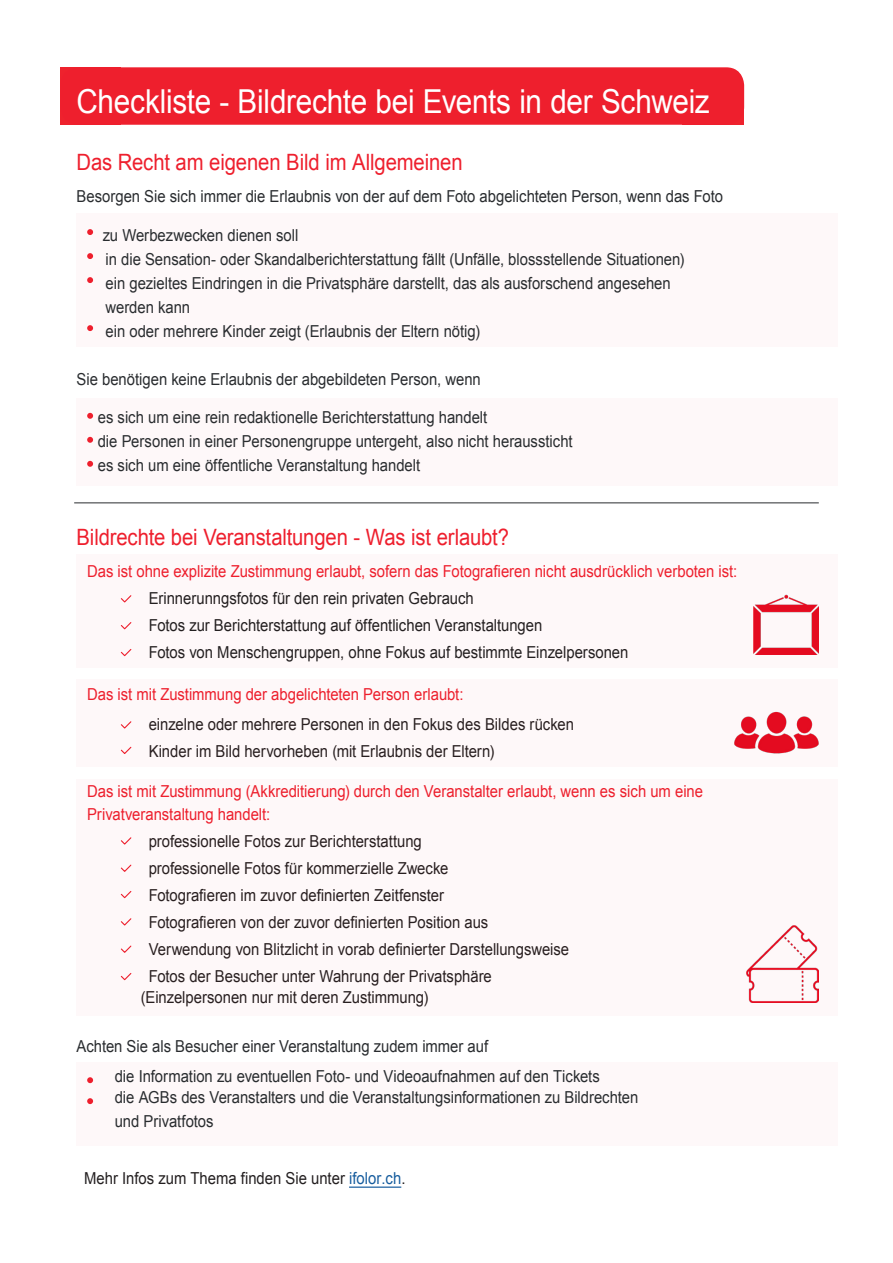
<style>
.page{position:relative;width:893px;height:1263px;background:#fff}
.page>*{position:absolute;margin:0;border:0;box-sizing:border-box;transform-origin:0 0}
.t1{font:33px "Arial";letter-spacing:-.01em;color:#fff;scale:.9 1}
.t2{font:22.5px "Arial";letter-spacing:-.005em;color:#ee1f2d;scale:.9 1}
.t3{font:16.5px "Arial";color:#292c2f;scale:.9 1}
.t4{font:16.5px "Arial";color:#231f20;scale:.9 1}
.t5{font:16.5px "Arial";letter-spacing:-.005em;color:#ee1f2d;scale:.9 1}
.s1{color:#175d9e}
</style>
<div class="page">
<div style="left:60px;top:67px;width:61px;height:58px;background:#ee222d"></div>
<div style="left:682px;top:104px;width:62px;height:21px;background:#ee222d"></div>
<div style="left:60px;top:67px;width:684px;height:58px;background:#ee1f2d;border-radius:18px"></div>
<div style="left:77px;top:398px;width:761px;height:87px;background:#fef8f9"></div>
<div style="left:77px;top:214px;width:761px;height:133px;background:#fef8f9"></div>
<svg style="left:87px;top:325px;width:6px;height:6px"></svg>
<svg style="left:87px;top:277px;width:6px;height:6px"></svg>
<svg style="left:87px;top:461px;width:6px;height:6px"></svg>
<svg style="left:87px;top:253px;width:6px;height:6px"></svg>
<svg style="left:87px;top:437px;width:6px;height:6px"></svg>
<svg style="left:87px;top:229px;width:6px;height:6px"></svg>
<svg style="left:87px;top:413px;width:6px;height:6px"></svg>
<hr style="left:74px;top:503px;width:745px;height:1px;background:#292c2f">
<div style="left:77px;top:555px;width:761px;height:113px;background:#fef8f9"></div>
<svg style="left:120px;top:595px;width:12px;height:8px"></svg>
<svg style="left:120px;top:622px;width:12px;height:8px"></svg>
<svg style="left:120px;top:649px;width:12px;height:8px"></svg>
<div style="left:77px;top:1062px;width:761px;height:84px;background:#fef8f9"></div>
<svg style="left:87px;top:1098px;width:6px;height:6px"></svg>
<svg style="left:87px;top:1077px;width:6px;height:6px"></svg>
<div style="left:77px;top:679px;width:761px;height:88px;background:#fef8f9"></div>
<div style="left:77px;top:779px;width:761px;height:236px;background:#fef8f9"></div>
<img style="left:753px;top:595px;width:66px;height:60px">
<img style="left:734px;top:711px;width:85px;height:43px">
<img style="left:746px;top:926px;width:73px;height:76px">
<hr style="left:349px;top:1186px;width:52px;height:2px;background:#175d9e">
<p class="t1" style="left:77px;top:79px;width:705px">Checkliste - Bildrechte bei Events in der Schweiz</p>
<p class="t2" style="left:77px;top:147px;width:430px">Das Recht am eigenen Bild im Allgemeinen</p>
<p class="t3" style="left:77px;top:185px;width:720px">Besorgen Sie sich immer die Erlaubnis von der auf dem Foto abgelichteten Person, wenn das Foto</p>
<p class="t3" style="left:103px;top:224px;width:219px">zu Werbezwecken dienen soll</p>
<p class="t3" style="left:106px;top:248px;width:645px">in die Sensation- oder Skandalberichterstattung fällt (Unfälle, blossstellende Situationen)</p>
<p class="t3" style="left:106px;top:272px;width:629px">ein gezieltes Eindringen in die Privatsphäre darstellt, das als ausforschend angesehen</p>
<p class="t3" style="left:106px;top:296px;width:96px">werden kann</p>
<p class="t3" style="left:106px;top:320px;width:417px">ein oder mehrere Kinder zeigt (Erlaubnis der Eltern nötig)</p>
<p class="t3" style="left:77px;top:368px;width:451px">Sie benötigen keine Erlaubnis der abgebildeten Person, wenn</p>
<p class="t3" style="left:98px;top:406px;width:434px">es sich um eine rein redaktionelle Berichterstattung handelt</p>
<p class="t3" style="left:98px;top:430px;width:529px">die Personen in einer Personengruppe untergeht, also nicht heraussticht</p>
<p class="t3" style="left:98px;top:454px;width:360px">es sich um eine öffentliche Veranstaltung handelt</p>
<p class="t2" style="left:77px;top:523px;width:482px">Bildrechte bei Veranstaltungen - Was ist erlaubt?</p>
<p class="t5" style="left:87px;top:560px;width:724px">Das ist ohne explizite Zustimmung erlaubt, sofern das Fotografieren nicht ausdrücklich verboten ist:</p>
<p class="t4" style="left:149px;top:587px;width:363px">Erinnerunngsfotos für den rein privaten Gebrauch</p>
<p class="t4" style="left:149px;top:614px;width:439px">Fotos zur Berichterstattung auf öffentlichen Veranstaltungen</p>
<p class="t4" style="left:149px;top:641px;width:535px">Fotos von Menschengruppen, ohne Fokus auf bestimmte Einzelpersonen</p>
<p class="t5" style="left:87px;top:683px;width:420px">Das ist mit Zustimmung der abgelichteten Person erlaubt:</p>
<p class="t4" style="left:149px;top:713px;width:474px">einzelne oder mehrere Personen in den Fokus des Bildes rücken</p>
<p class="t4" style="left:149px;top:740px;width:386px">Kinder im Bild hervorheben (mit Erlaubnis der Eltern)</p>
<p class="t5" style="left:87px;top:780px;width:686px">Das ist mit Zustimmung (Akkreditierung) durch den Veranstalter erlaubt, wenn es sich um eine</p>
<p class="t5" style="left:87px;top:803px;width:205px">Privatveranstaltung handelt:</p>
<p class="t4" style="left:149px;top:830px;width:305px">professionelle Fotos zur Berichterstattung</p>
<p class="t4" style="left:149px;top:857px;width:334px">professionelle Fotos für kommerzielle Zwecke</p>
<p class="t4" style="left:149px;top:884px;width:330px">Fotografieren im zuvor definierten Zeitfenster</p>
<p class="t4" style="left:149px;top:911px;width:379px">Fotografieren von der zuvor definierten Position aus</p>
<p class="t4" style="left:149px;top:938px;width:469px">Verwendung von Blitzlicht in vorab definierter Darstellungsweise</p>
<p class="t4" style="left:149px;top:965px;width:383px">Fotos der Besucher unter Wahrung der Privatsphäre</p>
<p class="t4" style="left:141px;top:986px;width:321px">(Einzelpersonen nur mit deren Zustimmung)</p>
<p class="t3" style="left:77px;top:1036px;width:459px">Achten Sie als Besucher einer Veranstaltung zudem immer auf</p>
<p class="t3" style="left:115px;top:1065px;width:540px">die Information zu eventuellen Foto- und Videoaufnahmen auf den Tickets</p>
<p class="t3" style="left:115px;top:1086px;width:583px">die AGBs des Veranstalters und die Veranstaltungsinformationen zu Bildrechten</p>
<p class="t3" style="left:115px;top:1110px;width:111px">und Privatfotos</p>
<p class="t4" style="left:84px;top:1167px;width:359px">Mehr Infos zum Thema finden Sie unter <span class="s1">ifolor.ch</span>.</p>
</div>
